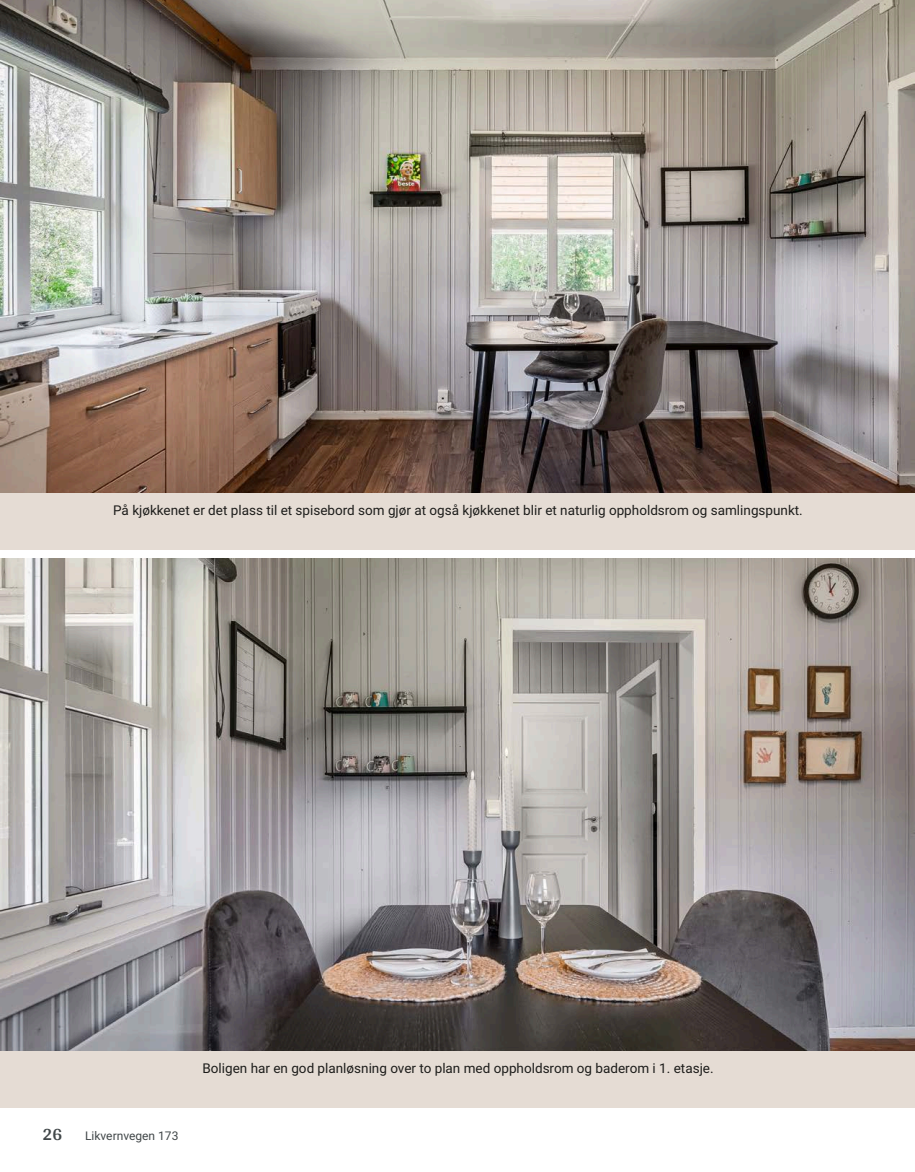
<style>
.page{position:relative;width:915px;height:1172px;background:#fff}
.page>*{position:absolute;margin:0;border:0;box-sizing:border-box;transform-origin:0 0}
.t1{font:700 18px "Arya";color:#414749}
.t2{font:13.5px "Roboto Vitec";color:#1d1d1b}
.t3{font:12px "Roboto Vitec";color:#414749}
</style>
<div class="page">
<div style="left:0;top:492px;width:914px;height:58px;background:#e5dcd4"></div>
<div style="left:0;top:1050px;width:914px;height:58px;background:#e5dcd4"></div>
<img style="left:0;top:0;width:914px;height:492px">
<img style="left:0;top:558px;width:914px;height:492px">
<p class="t2" style="left:113px;top:501px;width:691px">På kjøkkenet er det plass til et spisebord som gjør at også kjøkkenet blir et naturlig oppholdsrom og samlingspunkt.</p>
<h1 class="t1" style="left:43px;top:1123px;width:21px">26</h1>
<p class="t3" style="left:85px;top:1127px;width:95px">Likvernvegen 173</p>
<p class="t2" style="left:202px;top:1059px;width:512px">Boligen har en god planløsning over to plan med oppholdsrom og baderom i 1. etasje.</p>
</div>
